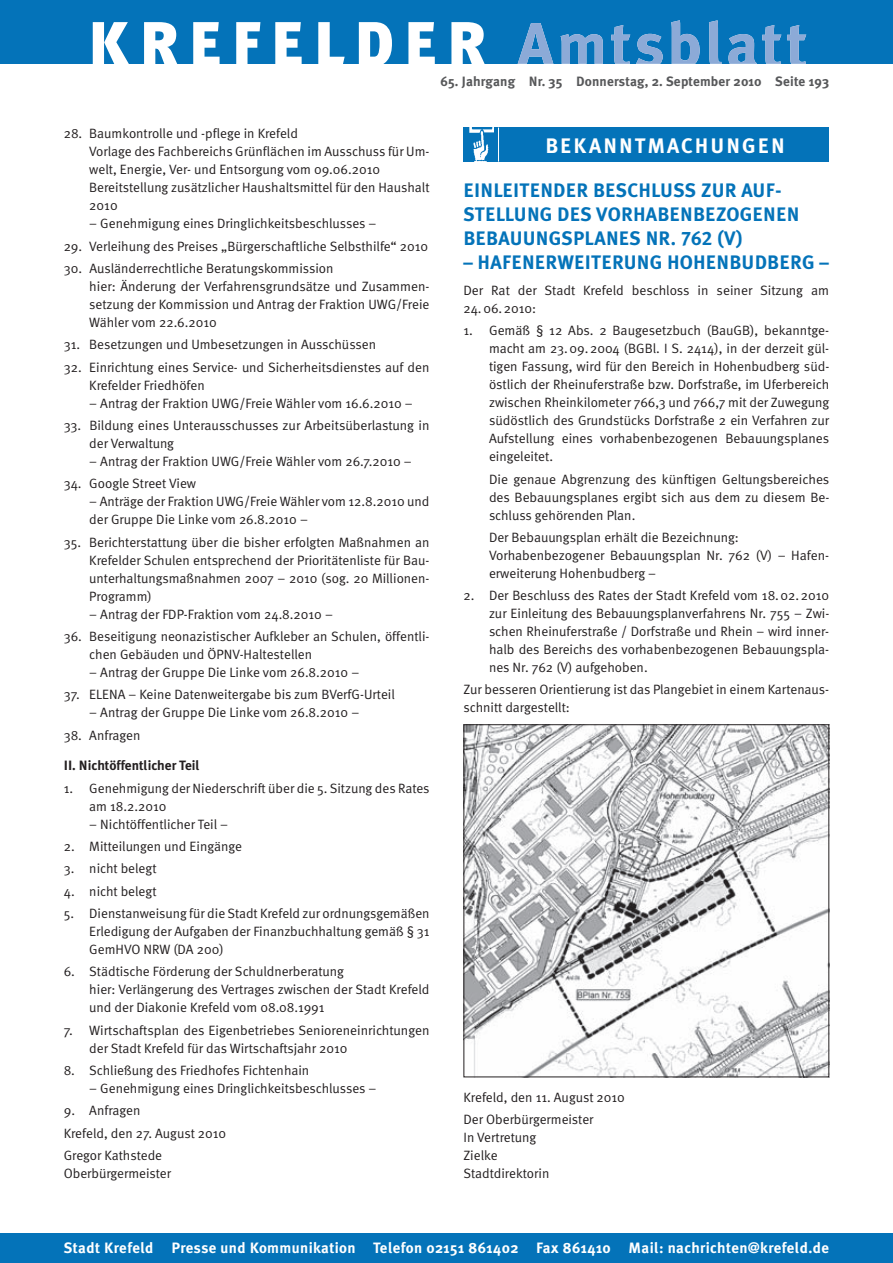
<style>
.page{position:relative;width:893px;height:1263px;background:#fff}
.page>*{position:absolute;margin:0;border:0;box-sizing:border-box;transform-origin:0 0}
.t1{font:700 21px "Meta Plus";letter-spacing:.1em;color:#fff}
.t2{font:700 19.5px/24px "Meta Plus";letter-spacing:.01em;color:#0473b9}
.t3{font:700 15px "Meta Plus";letter-spacing:.025em;color:#fff}
.t4{font:700 15px "Meta Plus";letter-spacing:.1em;color:#fff}
.t5{font:13.5px/18px "Meta Normal";color:#231f20}
.t6{font:700 13.5px "Meta Plus";letter-spacing:.01em;color:#57585a}
.t7{font:700 13.5px "Meta Plus";color:#231f20}
.s1{font-family:"Meta Plus Bold Caps";font-weight:400}
</style>
<div class="page">
<div style="left:0;top:0;width:893px;height:64px;background:#0473b9"></div>
<svg style="left:93px;top:22px;width:392px;height:42px"></svg>
<svg style="left:517px;top:20px;width:289px;height:44px"></svg>
<div style="left:0;top:1233px;width:893px;height:30px;background:#0473b9"></div>
<img style="left:465px;top:726px;width:362px;height:349px">
<div style="left:463px;top:724px;width:366px;height:353px;border:1px solid #231f20"></div>
<div style="left:463px;top:128px;width:366px;height:34px;background:#0473b9"></div>
<hr style="left:497px;top:128px;width:2px;height:34px;background:#fff">
<img style="left:469px;top:128px;width:25px;height:34px">
<p class="t6" style="left:440px;top:76px;width:390px">65. Jahrgang Nr. 35 Donnerstag, 2. September 2010 Seite 193</p>
<p class="t5" style="left:89px;top:126px;width:342px;text-indent:-26px">28. Baumkontrolle und -pflege in Krefeld<br>Vorlage des Fachbereichs Grünflächen im Ausschuss für Um&shy;welt, Energie, Ver- und Entsorgung vom 09.06.2010<br>Bereitstellung zusätzlicher Haushaltsmittel für den Haushalt 2010</p>
<p class="t5" style="left:89px;top:216px;width:289px">– Genehmigung eines Dringlichkeitsbeschlusses –</p>
<p class="t5" style="left:64px;top:238px;width:366px">29. Verleihung des Preises „Bürgerschaftliche Selbsthilfe“ 2010</p>
<p class="t5" style="left:89px;top:260px;width:342px;text-indent:-26px">30. Ausländerrechtliche Beratungskommission<br>hier: Änderung der Verfahrensgrundsätze und Zusammen&shy;setzung der Kommission und Antrag der Fraktion UWG/Freie Wähler vom 22.6.2010</p>
<p class="t5" style="left:64px;top:337px;width:314px">31. Besetzungen und Umbesetzungen in Ausschüssen</p>
<p class="t5" style="left:89px;top:359px;width:342px;text-indent:-26px">32. Einrichtung eines Service- und Sicherheitsdienstes auf den<br>Krefelder Friedhöfen</p>
<p class="t5" style="left:89px;top:395px;width:325px">– Antrag der Fraktion UWG/Freie Wähler vom 16.6.2010 –</p>
<p class="t5" style="left:89px;top:417px;width:342px;text-indent:-26px">33. Bildung eines Unterausschusses zur Arbeitsüberlastung in der Verwaltung</p>
<p class="t5" style="left:89px;top:453px;width:324px">– Antrag der Fraktion UWG/Freie Wähler vom 26.7.2010 –</p>
<p class="t5" style="left:64px;top:476px;width:134px">34. Google Street View</p>
<p class="t5" style="left:89px;top:494px;width:342px">– Anträge der Fraktion UWG/Freie Wähler vom 12.8.2010 und der Gruppe Die Linke vom 26.8.2010 –</p>
<p class="t5" style="left:89px;top:534px;width:342px;text-align:justify;text-indent:-26px">35. Berichterstattung über die bisher erfolgten Maßnahmen an Krefelder Schulen entsprechend der Prioritätenliste für Bau&shy;unterhaltungsmaßnahmen 2007 – 2010 (sog. 20 Millionen-Programm)</p>
<p class="t5" style="left:89px;top:606px;width:245px">– Antrag der FDP-Fraktion vom 24.8.2010 –</p>
<p class="t5" style="left:89px;top:628px;width:342px;text-indent:-26px">36. Beseitigung neonazistischer Aufkleber an Schulen, öffentli&shy;chen Gebäuden und ÖPNV-Haltestellen</p>
<p class="t5" style="left:89px;top:664px;width:271px">– Antrag der Gruppe Die Linke vom 26.8.2010 –</p>
<p class="t5" style="left:64px;top:687px;width:333px">37. ELENA – Keine Datenweitergabe bis zum BVerfG-Urteil</p>
<p class="t5" style="left:89px;top:705px;width:271px">– Antrag der Gruppe Die Linke vom 26.8.2010 –</p>
<p class="t5" style="left:64px;top:727px;width:78px">38. Anfragen</p>
<p class="t7" style="left:64px;top:760px;width:137px">II. Nichtöffentlicher Teil</p>
<p class="t5" style="left:89px;top:780px;width:342px;text-indent:-26px">1. Genehmigung der Niederschrift über die 5. Sitzung des Rates am 18.2.2010</p>
<p class="t5" style="left:89px;top:816px;width:140px">– Nichtöffentlicher Teil –</p>
<p class="t5" style="left:64px;top:838px;width:180px">2. Mitteilungen und Eingänge</p>
<p class="t5" style="left:64px;top:861px;width:94px">3. nicht belegt</p>
<p class="t5" style="left:64px;top:883px;width:94px">4. nicht belegt</p>
<p class="t5" style="left:89px;top:905px;width:342px;text-align:justify;text-indent:-26px">5. Dienstanweisung für die Stadt Krefeld zur ordnungsgemäßen Erledigung der Aufgaben der Finanzbuchhaltung gemäß § 31<br>GemHVO NRW (DA 200)</p>
<p class="t5" style="left:89px;top:964px;width:342px;text-indent:-26px">6. Städtische Förderung der Schuldnerberatung<br>hier: Verlängerung des Vertrages zwischen der Stadt Krefeld und der Diakonie Krefeld vom 08.08.1991</p>
<p class="t5" style="left:89px;top:1022px;width:342px;text-indent:-26px">7. Wirtschaftsplan des Eigenbetriebes Senioreneinrichtungen der Stadt Krefeld für das Wirtschaftsjahr 2010</p>
<p class="t5" style="left:64px;top:1062px;width:247px">8. Schließung des Friedhofes Fichtenhain</p>
<p class="t5" style="left:89px;top:1080px;width:289px">– Genehmigung eines Dringlichkeitsbeschlusses –</p>
<p class="t5" style="left:64px;top:1100px;width:164px;line-height:22.4px">9. Anfragen<br>Krefeld, den 27. August 2010<br>Gregor Kathstede</p>
<p class="t5" style="left:64px;top:1165px;width:109px">Oberbürgermeister</p>
<h1 class="t1" style="left:545px;top:137px;width:241px">BEKANNTMACHUNGEN</h1>
<h2 class="t2" style="left:463px;top:179px;width:337px">EINLEITENDER BESCHLUSS ZUR AUF-<br>STELLUNG DES VORHABENBEZOGENEN<br>BEBAUUNGSPLANES NR. <span class="s1">762</span> (V)</h2>
<h2 class="t2" style="left:463px;top:251px;width:367px">– HAFENERWEITERUNG HOHENBUDBERG –</h2>
<p class="t5" style="left:463px;top:282px;width:367px">Der Rat der Stadt Krefeld beschloss in seiner Sitzung am</p>
<p class="t5" style="left:463px;top:300px;width:74px">24. 06. 2010:</p>
<p class="t5" style="left:489px;top:323px;width:342px;text-align:justify;text-indent:-26px">1. Gemäß § 12 Abs. 2 Baugesetzbuch (BauGB), bekanntge&shy;macht am 23. 09. 2004 (BGBl. I S. 2414), in der derzeit gül&shy;tigen Fassung, wird für den Bereich in Hohenbudberg süd&shy;östlich der Rheinuferstraße bzw. Dorfstraße, im Uferbereich zwischen Rheinkilometer 766,3 und 766,7 mit der Zuwegung südöstlich des Grundstücks Dorfstraße 2 ein Verfahren zur Aufstellung eines vorhabenbezogenen Bebauungsplanes eingeleitet.</p>
<p class="t5" style="left:489px;top:471px;width:342px;text-align:justify">Die genaue Abgrenzung des künftigen Geltungsbereiches des Bebauungsplanes ergibt sich aus dem zu diesem Be&shy;schluss gehörenden Plan.</p>
<p class="t5" style="left:489px;top:529px;width:342px">Der Bebauungsplan erhält die Bezeichnung:<br>Vorhabenbezogener Bebauungsplan Nr. 762 (V) – Hafen&shy;erweiterung Hohenbudberg –</p>
<p class="t5" style="left:489px;top:587px;width:342px;text-align:justify;text-indent:-26px">2. Der Beschluss des Rates der Stadt Krefeld vom 18. 02. 2010 zur Einleitung des Bebauungsplanverfahrens Nr. 755 – Zwi&shy;schen Rheinuferstraße / Dorfstraße und Rhein – wird inner&shy;halb des Bereichs des vorhabenbezogenen Bebauungspla&shy;nes Nr. 762 (V) aufgehoben.</p>
<p class="t5" style="left:463px;top:682px;width:367px">Zur besseren Orientierung ist das Plangebiet in einem Kartenaus&shy;schnitt dargestellt:</p>
<p class="t5" style="left:464px;top:1087px;width:163px;line-height:22.2px">Krefeld, den 11. August 2010<br>Der Oberbürgermeister</p>
<p class="t5" style="left:464px;top:1129px;width:87px">In Vertretung<br>Zielke<br>Stadtdirektorin</p>
<p class="t3" style="left:64px;top:1242px;width:767px">Stadt Krefeld Presse und Kommunikation Telefon 02151 861402 Fax 861410 Mail: nachrichten@krefeld.de</p>
<p class="t4" style="left:386px;top:1242px;width:122px">www.krefeld.de</p>
</div>
